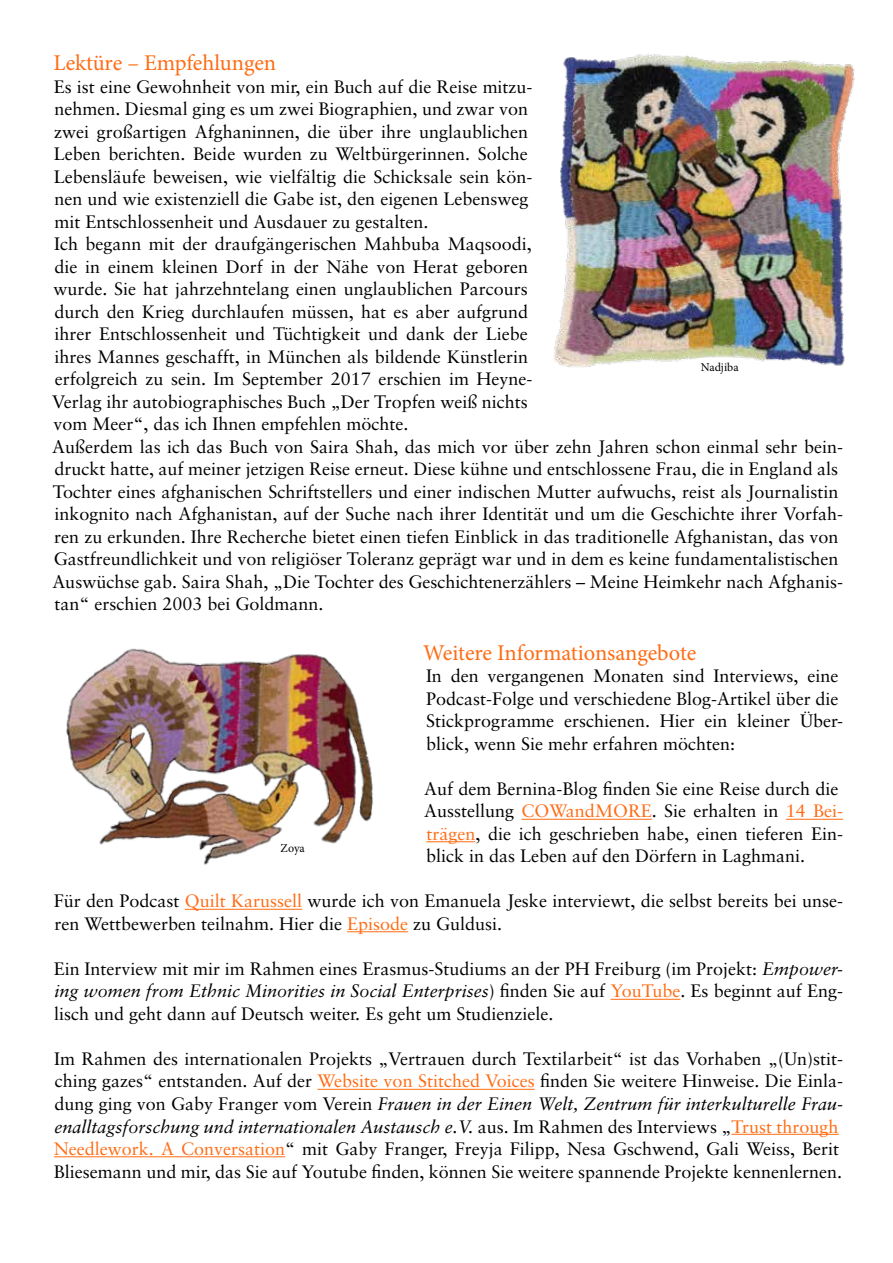
<style>
.page{position:relative;width:893px;height:1263px;background:#fff}
.page>*{position:absolute;margin:0;border:0;box-sizing:border-box;transform-origin:0 0}
.t1{font:22.5px "Minion Pro";letter-spacing:-.01em;color:#ff6c14}
.t2{font:18px/22.5px "Sabon CE";color:#000}
.t3{font:12px "Minion Pro";color:#000}
.s1{color:#ff6c14}
.s2{font-style:italic}
</style>
<div class="page">
<hr style="left:521px;top:819px;width:131px;height:1px;background:#ff6c14">
<hr style="left:786px;top:819px;width:57px;height:1px;background:#ff6c14">
<hr style="left:426px;top:841px;width:49px;height:1px;background:#ff6c14">
<hr style="left:185px;top:909px;width:117px;height:1px;background:#ff6c14">
<hr style="left:347px;top:931px;width:61px;height:1px;background:#ff6c14">
<hr style="left:610px;top:999px;width:70px;height:1px;background:#ff6c14">
<hr style="left:318px;top:1089px;width:217px;height:1px;background:#ff6c14">
<hr style="left:731px;top:1134px;width:108px;height:1px;background:#ff6c14">
<hr style="left:54px;top:1156px;width:231px;height:1px;background:#ff6c14">
<img style="left:66px;top:648px;width:307px;height:217px">
<img style="left:554px;top:54px;width:301px;height:313px">
<p class="t1" style="left:53px;top:48px;width:224px">Lektüre – Empfehlungen</p>
<p class="t2" style="left:52px;top:75px;width:792px">Es ist eine Gewohnheit von mir, ein Buch auf die Reise mitzu-<br>nehmen. Diesmal ging es um zwei Biographien, und zwar von<br>zwei großartigen Afghaninnen, die über ihre unglaublichen<br>Leben berichten. Beide wurden zu Weltbürgerinnen. Solche<br>Lebensläufe beweisen, wie vielfältig die Schicksale sein kön-<br>nen und wie existenziell die Gabe ist, den eigenen Lebensweg<br>mit Entschlossenheit und Ausdauer zu gestalten.<br>Ich begann mit der draufgängerischen Mahbuba Maqsoodi,<br>die in einem kleinen Dorf in der Nähe von Herat geboren<br>wurde. Sie hat jahrzehntelang einen unglaublichen Parcours<br>durch den Krieg durchlaufen müssen, hat es aber aufgrund<br>ihrer Entschlossenheit und Tüchtigkeit und dank der Liebe<br>ihres Mannes geschafft, in München als bildende Künstlerin<br>erfolgreich zu sein. Im September 2017 erschien im Heyne-<br>Verlag ihr autobiographisches Buch „Der Tropfen weiß nichts<br>vom Meer“, das ich Ihnen empfehlen möchte.<br>Außerdem las ich das Buch von Saira Shah, das mich vor über zehn Jahren schon einmal sehr bein&shy;druckt hatte, auf meiner jetzigen Reise erneut. Diese kühne und entschlossene Frau, die in England als Tochter eines afghanischen Schriftstellers und einer indischen Mutter aufwuchs, reist als Journalistin inkognito nach Afghanistan, auf der Suche nach ihrer Identität und um die Geschichte ihrer Vorfah&shy;ren zu erkunden. Ihre Recherche bietet einen tiefen Einblick in das traditionelle Afghanistan, das von Gastfreundlichkeit und von religiöser Toleranz geprägt war und in dem es keine fundamentalistischen Auswüchse gab. Saira Shah, „Die Tochter des Geschichtenerzählers – Meine Heimkehr nach Afghanis&shy;tan“ erschien 2003 bei Goldmann.</p>
<p class="t1" style="left:423px;top:638px;width:275px">Weitere Informationsangebote</p>
<p class="t2" style="left:426px;top:665px;width:419px">In den vergangenen Monaten sind Interviews, eine Podcast-Folge und verschiedene Blog-Artikel über die Stickprogramme erschienen. Hier ein kleiner Über&shy;blick, wenn Sie mehr erfahren möchten:</p>
<p class="t2" style="left:424px;top:777px;width:420px">Auf dem Bernina-Blog finden Sie eine Reise durch die Ausstellung <span class="s1">COWandMORE</span>. Sie erhalten in <span class="s1">14 Bei&shy;trägen</span>, die ich geschrieben habe, einen tieferen Ein&shy;blick in das Leben auf den Dörfern in Laghmani.</p>
<p class="t2" style="left:54px;top:890px;width:791px">Für den Podcast <span class="s1">Quilt Karussell</span> wurde ich von Emanuela Jeske interviewt, die selbst bereits bei unse&shy;ren Wettbewerben teilnahm. Hier die <span class="s1">Episode</span> zu Guldusi.</p>
<p class="t2" style="left:54px;top:957px;width:791px;text-align:justify">Ein Interview mit mir im Rahmen eines Erasmus-Studiums an der PH Freiburg (im Projekt: <span class="s2">Empower&shy;ing women from Ethnic Minorities in Social Enterprises</span>) finden Sie auf <span class="s1">YouTube</span>. Es beginnt auf Eng&shy;lisch und geht dann auf Deutsch weiter. Es geht um Studienziele.</p>
<p class="t2" style="left:54px;top:1047px;width:791px">Im Rahmen des internationalen Projekts „Vertrauen durch Textilarbeit“ ist das Vorhaben „(Un)stit&shy;ching gazes“ entstanden. Auf der <span class="s1">Website von Stitched Voices</span> finden Sie weitere Hinweise. Die Einla&shy;dung ging von Gaby Franger vom Verein <span class="s2">Frauen in der Einen Welt, Zentrum für interkulturelle Frau&shy;enalltagsforschung und internationalen Austausch e.V.</span> aus. Im Rahmen des Interviews „<span class="s1">Trust through Needlework. A Conversation</span>“ mit Gaby Franger, Freyja Filipp, Nesa Gschwend, Gali Weiss, Berit Bliesemann und mir, das Sie auf Youtube finden, können Sie weitere spannende Projekte kennenlernen.</p>
<p class="t3" style="left:701px;top:359px;width:39px">Nadjiba</p>
<p class="t3" style="left:281px;top:840px;width:26px">Zoya</p>
</div>
